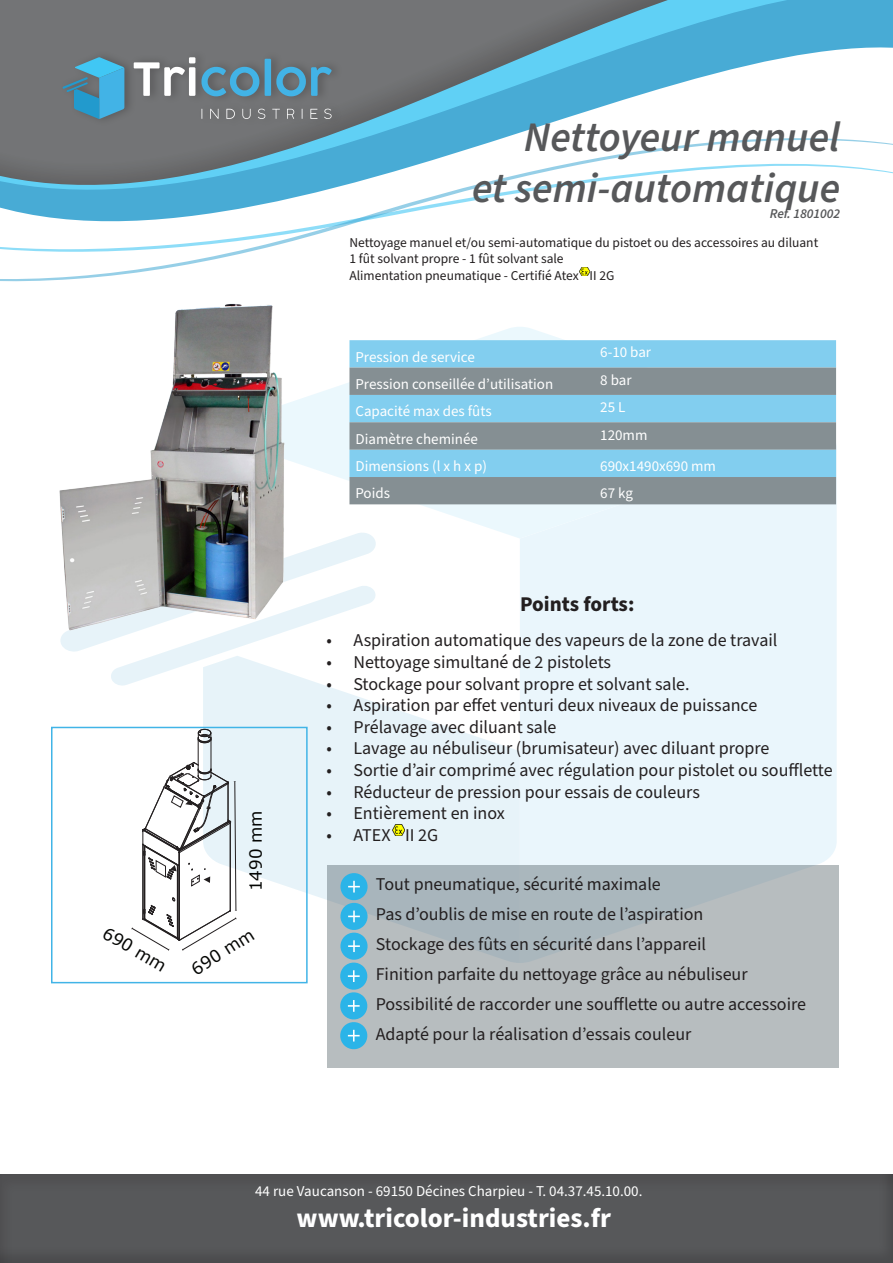
<style>
.page{position:relative;width:893px;height:1263px;background:#fff}
.page>*{position:absolute;margin:0;border:0;box-sizing:border-box;transform-origin:0 0}
.t1{font:italic 600 42px "Source Sans Pro";color:#57585a}
.t2{font:700 27px "Source Sans Pro";color:#fff}
.t3{font:700 21px "Source Sans Pro";color:#231f20}
.t4{font:18px "Source Sans Pro";color:#231f20}
.t5{font:16.8px "MS Reference Sans Serif";color:#040503}
.t6{font:15px "Source Sans Pro";color:#fff}
.t7{font:13.5px/16.2px "Source Sans Pro";color:#231f20}
.t8{font:italic 600 13.5px "Source Sans Pro";color:#57585a}
</style>
<div class="page">
<svg style="left:0;top:4px;width:893px;height:278px"></svg>
<svg style="left:0;top:138px;width:893px;height:143px"></svg>
<div style="left:520px;top:434px;width:317px;height:431px;background:#eaf6fc"></div>
<svg style="left:342px;top:327px;width:489px;height:211px;fill:#ebf8fd"></svg>
<svg style="left:203px;top:686px;width:317px;height:277px;fill:#e7f3f9"></svg>
<svg style="left:60px;top:531px;width:318px;height:155px"></svg>
<div style="left:0;top:1165px;width:893px;height:98px;background:#231f20;opacity:.17"></div>
<div style="left:51px;top:727px;width:257px;height:256px;border:2px solid #41b4e7"></div>
<hr style="left:211px;top:739px;width:1px;height:30px;background:#231f20">
<hr style="left:198px;top:739px;width:1px;height:30px;background:#231f20">
<svg style="left:198px;top:729px;width:14px;height:14px"></svg>
<svg style="left:131px;top:763px;width:106px;height:188px"></svg>
<div style="left:59px;top:49px;width:285px;height:78px;background:#727375"></div>
<svg style="left:62px;top:57px;width:62px;height:62px"></svg>
<svg style="left:134px;top:57px;width:61px;height:39px"></svg>
<svg style="left:201px;top:67px;width:58px;height:29px"></svg>
<svg style="left:265px;top:59px;width:67px;height:37px"></svg>
<svg style="left:210px;top:109px;width:9px;height:10px"></svg>
<svg style="left:226px;top:109px;width:9px;height:10px"></svg>
<svg style="left:242px;top:109px;width:9px;height:10px"></svg>
<svg style="left:258px;top:109px;width:7px;height:10px"></svg>
<svg style="left:272px;top:109px;width:8px;height:10px"></svg>
<svg style="left:287px;top:109px;width:7px;height:10px"></svg>
<svg style="left:310px;top:109px;width:7px;height:10px"></svg>
<svg style="left:324px;top:109px;width:8px;height:10px"></svg>
<svg style="left:349px;top:340px;width:487px;height:28px;fill:#82ceef"></svg>
<svg style="left:349px;top:368px;width:487px;height:136px;fill:#858f93"></svg>
<div style="left:328px;top:865px;width:511px;height:203px;background:linear-gradient(to right,#b1babe,#b6bdbf)"></div>
<svg style="left:339px;top:872px;width:30px;height:178px"></svg>
<img style="left:59px;top:304px;width:283px;height:330px">
<svg style="left:392px;top:824px;width:12px;height:12px"></svg>
<svg style="left:580px;top:267px;width:9px;height:9px"></svg>
<p class="t5" style="left:110px;top:922px;width:72px;rotate:31deg">690 mm</p>
<p class="t5" style="left:245px;top:891px;width:83px;rotate:-90deg">1490 mm</p>
<p class="t5" style="left:187px;top:961px;width:72px;rotate:-32deg">690 mm</p>
<p class="t1" style="left:524px;top:109px;width:318px">Nettoyeur manuel</p>
<p class="t1" style="left:472px;top:159px;width:370px">et semi-automatique</p>
<p class="t8" style="left:770px;top:204px;width:72px">Ref. 1801002</p>
<p class="t7" style="left:349px;top:235px;width:470px">Nettoyage manuel et/ou semi-automatique du pistoet ou des accessoires au diluant<br>1 fût solvant propre - 1 fût solvant sale</p>
<p class="t7" style="left:349px;top:267px;width:266px">Alimentation pneumatique - Certifié Atex II 2G</p>
<p class="t6" style="left:355px;top:347px;width:121px">Pression de service</p>
<p class="t6" style="left:600px;top:342px;width:52px">6-10 bar</p>
<p class="t6" style="left:355px;top:374px;width:199px">Pression conseillée d’utilisation</p>
<p class="t6" style="left:600px;top:370px;width:33px">8 bar</p>
<p class="t6" style="left:355px;top:401px;width:138px">Capacité max des fûts</p>
<p class="t6" style="left:600px;top:397px;width:27px">25 L</p>
<p class="t6" style="left:355px;top:429px;width:124px">Diamètre cheminée</p>
<p class="t6" style="left:600px;top:424px;width:49px">120mm</p>
<p class="t6" style="left:355px;top:456px;width:133px">Dimensions (l x h x p)</p>
<p class="t6" style="left:600px;top:456px;width:117px">690x1490x690 mm</p>
<p class="t6" style="left:355px;top:483px;width:36px">Poids</p>
<p class="t6" style="left:600px;top:483px;width:34px">67 kg</p>
<p class="t3" style="left:520px;top:590px;width:116px">Points forts:</p>
<p class="t4" style="left:326px;top:628px;width:452px">• Aspiration automatique des vapeurs de la zone de travail</p>
<p class="t4" style="left:326px;top:650px;width:286px">• Nettoyage simultané de 2 pistolets</p>
<p class="t4" style="left:326px;top:672px;width:365px">• Stockage pour solvant propre et solvant sale.</p>
<p class="t4" style="left:326px;top:693px;width:432px">• Aspiration par effet venturi deux niveaux de puissance</p>
<p class="t4" style="left:326px;top:715px;width:232px">• Prélavage avec diluant sale</p>
<p class="t4" style="left:326px;top:736px;width:445px">• Lavage au nébuliseur (brumisateur) avec diluant propre</p>
<p class="t4" style="left:326px;top:758px;width:508px">• Sortie d’air comprimé avec régulation pour pistolet ou soufflette</p>
<p class="t4" style="left:326px;top:780px;width:375px">• Réducteur de pression pour essais de couleurs</p>
<p class="t4" style="left:326px;top:801px;width:180px">• Entièrement en inox</p>
<p class="t4" style="left:326px;top:823px;width:113px">• ATEX II 2G</p>
<p class="t4" style="left:376px;top:872px;width:286px">Tout pneumatique, sécurité maximale</p>
<p class="t4" style="left:376px;top:902px;width:329px">Pas d’oublis de mise en route de l’aspiration</p>
<p class="t4" style="left:376px;top:932px;width:332px">Stockage des fûts en sécurité dans l’appareil</p>
<p class="t4" style="left:376px;top:962px;width:373px">Finition parfaite du nettoyage grâce au nébuliseur</p>
<p class="t4" style="left:376px;top:991px;width:432px">Possibilité de raccorder une soufflette ou autre accessoire</p>
<p class="t4" style="left:376px;top:1021px;width:317px">Adapté pour la réalisation d’essais couleur</p>
<p class="t6" style="left:255px;top:1181px;width:389px">44 rue Vaucanson - 69150 Décines Charpieu - T. 04.37.45.10.00.</p>
<h2 class="t2" style="left:297px;top:1199px;width:316px">www.tricolor-industries.fr</h2>
</div>
